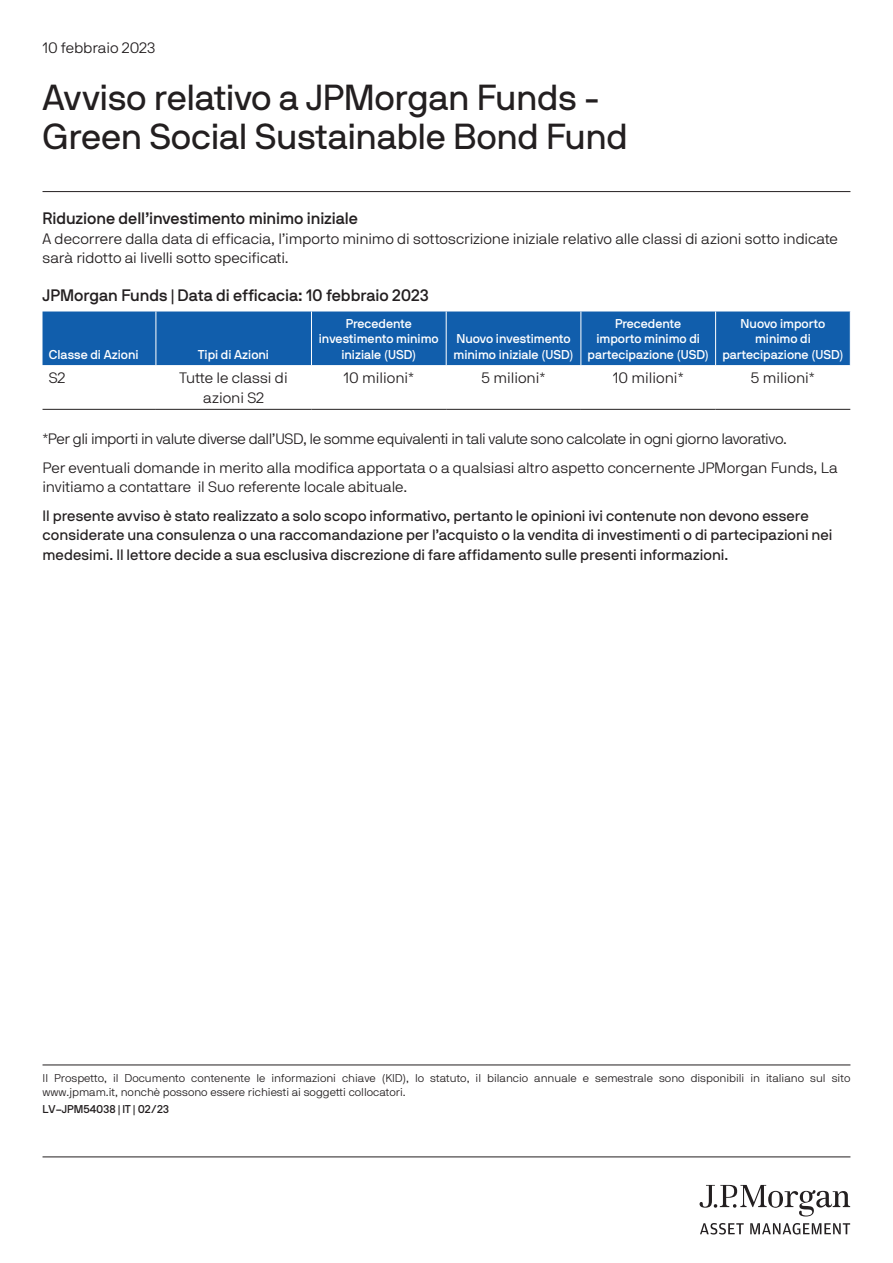
<style>
.page{position:relative;width:893px;height:1263px;background:#fff}
.page>*{position:absolute;margin:0;border:0;box-sizing:border-box;transform-origin:0 0}
.Document_Title_-_Med{font:36px/39px "JPMAM Pro Reg";letter-spacing:-.01em;color:#231f20}
.Subhead_-_12_14{font:16.5px "JPMAM Pro Med";color:#231f20}
.Body_Light_-_10_13{font:15px/19.5px "JPMAM Pro Lig";letter-spacing:-.005em;color:#231f20}
.Body_Light_-_10_13-2{font:15px/19.5px "JPMAM Pro Reg";color:#231f20}
.Body_Light_-_10_13-3{font:15px "JPMAM Pro Lig";letter-spacing:-.025em;color:#231f20}
.Document_Date_-_Ligh{font:15px/19.5px "JPMAM Pro Lig";color:#231f20;text-align:center}
.Document_Date_-_Ligh-2{font:12.75px/15.3px "JPMAM Pro Med";color:#fff;text-align:center}
.Product_code{font:11.25px/13.5px "JPMAM Pro Lig";color:#231f20}
.Product_code-2{font:11.25px "JPMAM Pro Med";color:#231f20}
</style>
<div class="page">
<svg style="left:699px;top:1185px;width:151px;height:31px"></svg>
<svg style="left:700px;top:1223px;width:44px;height:11px"></svg>
<svg style="left:750px;top:1223px;width:100px;height:11px"></svg>
<hr style="left:43px;top:1157px;width:807px;height:1px;background:#231f20">
<hr style="left:43px;top:1065px;width:807px;height:1px;background:#231f20">
<hr style="left:43px;top:191px;width:807px;height:1px;background:#231f20">
<div style="left:43px;top:311px;width:807px;height:54px;background:#115eac"></div>
<hr style="left:156px;top:311px;width:1px;height:54px;background:#fff">
<hr style="left:311px;top:311px;width:1px;height:54px;background:#fff">
<hr style="left:446px;top:311px;width:1px;height:54px;background:#fff">
<hr style="left:580px;top:311px;width:1px;height:54px;background:#fff">
<hr style="left:715px;top:311px;width:1px;height:54px;background:#fff">
<hr style="left:43px;top:409px;width:113px;height:1px;background:#231f20">
<hr style="left:156px;top:409px;width:155px;height:1px;background:#231f20">
<hr style="left:311px;top:409px;width:135px;height:1px;background:#231f20">
<hr style="left:446px;top:409px;width:135px;height:1px;background:#231f20">
<hr style="left:581px;top:409px;width:135px;height:1px;background:#231f20">
<hr style="left:716px;top:409px;width:134px;height:1px;background:#231f20">
<p class="Document_Date_-_Ligh" style="left:43px;top:38px;width:114px">10 febbraio 2023</p>
<h1 class="Document_Title_-_Med" style="left:43px;top:78px;width:587px">Avviso relativo a JPMorgan Funds -<br>Green Social Sustainable Bond Fund</h1>
<h3 class="Subhead_-_12_14" style="left:43px;top:209px;width:317px">Riduzione dell’investimento minimo iniziale</h3>
<p class="Body_Light_-_10_13" style="left:43px;top:229px;width:797px">A decorrere dalla data di efficacia, l’importo minimo di sottoscrizione iniziale relativo alle classi di azioni sotto indicate sarà ridotto ai livelli sotto specificati.</p>
<h3 class="Subhead_-_12_14" style="left:43px;top:286px;width:388px">JPMorgan Funds | Data di efficacia: 10 febbraio 2023</h3>
<p class="Document_Date_-_Ligh-2" style="left:49px;top:346px;width:91px">Classe di Azioni</p>
<p class="Document_Date_-_Ligh-2" style="left:198px;top:346px;width:72px">Tipi di Azioni</p>
<p class="Document_Date_-_Ligh-2" style="left:319px;top:316px;width:121px">Precedente investimento minimo iniziale (USD)</p>
<p class="Document_Date_-_Ligh-2" style="left:453px;top:331px;width:122px;text-align:left">Nuovo investimento minimo iniziale (USD)</p>
<p class="Document_Date_-_Ligh-2" style="left:588px;top:316px;width:123px">Precedente<br>importo minimo di partecipazione (USD)</p>
<p class="Document_Date_-_Ligh-2" style="left:722px;top:316px;width:123px">Nuovo importo minimo di partecipazione (USD)</p>
<p class="Document_Date_-_Ligh" style="left:49px;top:368px;width:18px">S2</p>
<p class="Document_Date_-_Ligh" style="left:180px;top:368px;width:110px">Tutte le classi di azioni S2</p>
<p class="Document_Date_-_Ligh" style="left:343px;top:368px;width:72px">10 milioni*</p>
<p class="Document_Date_-_Ligh" style="left:482px;top:368px;width:65px">5 milioni*</p>
<p class="Document_Date_-_Ligh" style="left:613px;top:368px;width:72px">10 milioni*</p>
<p class="Document_Date_-_Ligh" style="left:751px;top:368px;width:65px">5 milioni*</p>
<p class="Body_Light_-_10_13-3" style="left:43px;top:430px;width:746px">*Per gli importi in valute diverse dall’USD, le somme equivalenti in tali valute sono calcolate in ogni giorno lavorativo.</p>
<p class="Body_Light_-_10_13" style="left:43px;top:458px;width:797px">Per eventuali domande in merito alla modifica apportata o a qualsiasi altro aspetto concernente JPMorgan Funds, La invitiamo a contattare il Suo referente locale abituale.</p>
<p class="Body_Light_-_10_13-2" style="left:43px;top:506px;width:792px">Il presente avviso è stato realizzato a solo scopo informativo, pertanto le opinioni ivi contenute non devono essere considerate una consulenza o una raccomandazione per l’acquisto o la vendita di investimenti o di partecipazioni nei medesimi. Il lettore decide a sua esclusiva discrezione di fare affidamento sulle presenti informazioni.</p>
<p class="Product_code" style="left:43px;top:1071px;width:809px">Il Prospetto, il Documento contenente le informazioni chiave (KID), lo statuto, il bilancio annuale e semestrale sono disponibili in italiano sul sito www.jpmam.it, nonchè possono essere richiesti ai soggetti collocatori.</p>
<p class="Product_code-2" style="left:43px;top:1103px;width:128px">LV–JPM54038 | IT | 02/23</p>
</div>
